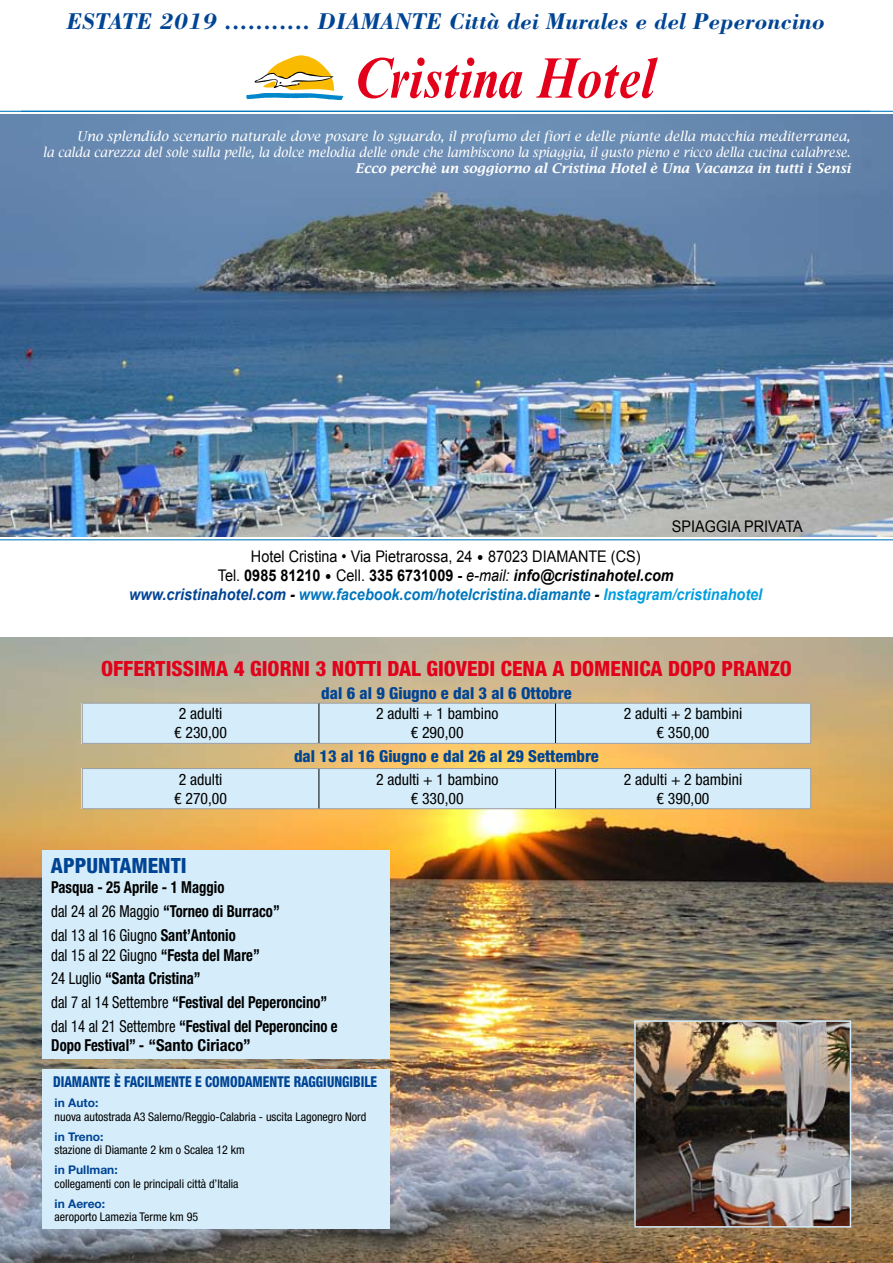
<style>
.page{position:relative;width:893px;height:1263px;background:#fff}
.page>*{position:absolute;margin:0;border:0;box-sizing:border-box;transform-origin:0 0}
.t1{font:italic 700 57.15px "Times New Roman MT Std";color:#e2001a;scale:.88 1}
.t2{font:italic 700 23.55px "Bodoni Std";color:#004494}
.t3{font:800 condensed 21px "Helvetica Neue LT Std";color:#e2001a}
.t4{font:800 condensed 21px "Helvetica Neue LT Std";color:#004494}
.t5{font:700 condensed 16.5px/23.7px "Helvetica Neue LT Std";color:#000;scale:.89 1}
.t6{font:800 condensed 16.5px "Helvetica Neue LT Std";color:#004494}
.t7{font:16.05px/19.2px "Arial";color:#000;text-align:center;scale:.9 1}
.t8{font:condensed 15.75px/18.9px "Helvetica Neue LT Std";color:#000;text-align:center}
.t9{font:800 condensed 15px "Helvetica Neue LT Std";color:#004494;scale:.88 1}
.t10{font:italic 13.5px/16.2px "Lucida Bright";color:#fff;text-align:right}
.t11{font:italic 600 13.5px "Lucida Bright";color:#fff}
.t12{font:condensed 12px "Helvetica Neue LT Std";color:#000}
.t13{font:700 12px "Helvetica Neue LT Std";color:#004494}
.s1{font-family:"Trebuchet MS";font-weight:700}
.s2{font-weight:700}
.s3{font-style:italic}
.s4{font-weight:700;font-style:italic}
.s5{font-weight:700;font-style:italic;color:#004494}
.s6{font-weight:700;font-style:italic;color:#0076bd}
.s7{font-weight:700;font-style:italic;color:#009ee0}
.s8{font-weight:400}
</style>
<div class="page">
<svg style="left:246px;top:55px;width:98px;height:45px"></svg>
<img style="left:0;top:114px;width:893px;height:422px">
<hr style="left:0;top:111px;width:893px;height:1px;background:#0076bd">
<hr style="left:0;top:539px;width:893px;height:1px;background:#0076bd">
<img style="left:0;top:638px;width:893px;height:625px">
<div style="left:43px;top:850px;width:347px;height:208px;background:#d5edfa"></div>
<div style="left:43px;top:1069px;width:347px;height:159px;background:#d5edfa"></div>
<img style="left:637px;top:1023px;width:211px;height:201px">
<div style="left:634px;top:1020px;width:217px;height:207px;border:2px solid #d5edfa"></div>
<div style="left:82px;top:703px;width:729px;height:41px;background:#d5edfa"></div>
<hr style="left:82px;top:703px;width:237px;height:1px;background:#9c9d9f">
<hr style="left:319px;top:703px;width:236px;height:1px;background:#9c9d9f">
<hr style="left:555px;top:703px;width:256px;height:1px;background:#9c9d9f">
<hr style="left:82px;top:743px;width:237px;height:1px;background:#9c9d9f">
<hr style="left:319px;top:743px;width:236px;height:1px;background:#9c9d9f">
<hr style="left:555px;top:743px;width:256px;height:1px;background:#9c9d9f">
<hr style="left:82px;top:703px;width:1px;height:40px;background:#9c9d9f">
<hr style="left:810px;top:703px;width:1px;height:40px;background:#9c9d9f">
<hr style="left:318px;top:703px;width:1px;height:40px;background:#000">
<hr style="left:555px;top:703px;width:1px;height:40px;background:#000">
<div style="left:82px;top:768px;width:729px;height:41px;background:#d5edfa"></div>
<hr style="left:82px;top:768px;width:237px;height:1px;background:#9c9d9f">
<hr style="left:319px;top:768px;width:236px;height:1px;background:#9c9d9f">
<hr style="left:555px;top:768px;width:256px;height:1px;background:#9c9d9f">
<hr style="left:82px;top:808px;width:237px;height:1px;background:#9c9d9f">
<hr style="left:319px;top:808px;width:236px;height:1px;background:#9c9d9f">
<hr style="left:555px;top:808px;width:256px;height:1px;background:#9c9d9f">
<hr style="left:82px;top:769px;width:1px;height:39px;background:#9c9d9f">
<hr style="left:810px;top:769px;width:1px;height:39px;background:#9c9d9f">
<hr style="left:318px;top:769px;width:1px;height:39px;background:#000">
<hr style="left:555px;top:769px;width:1px;height:39px;background:#000">
<h2 class="t2" style="left:66px;top:7px;width:760px">Estate 2019 ........... DIAMANTE Città dei Murales e del Peperoncino</h2>
<h1 class="t1" style="left:354px;top:44px;width:343px">Cristina Hotel</h1>
<p class="t10" style="left:43px;top:128px;width:809px">Uno splendido scenario naturale dove posare lo sguardo, il profumo dei fiori e delle piante della macchia mediterranea,<br>la calda carezza del sole sulla pelle, la dolce melodia delle onde che lambiscono la spiaggia, il gusto pieno e ricco della cucina calabrese.</p>
<p class="t11" style="left:355px;top:161px;width:497px">Ecco perchè un soggiorno al Cristina Hotel è Una Vacanza in tutti i Sensi</p>
<p class="t7" style="left:672px;top:517px;width:147px">SPIAGGIA PRIVATA</p>
<p class="t7" style="left:129px;top:546px;width:705px">Hotel Cristina • Via Pietrarossa, 24 <span class="s1">•</span> 87023 DIAMANTE (CS)<br>Tel. <span class="s2">0985 81210</span> <span class="s1">•</span> Cell. <span class="s2">335 6731009 -</span> <span class="s3">e-mail:</span> <span class="s4">info@cristinahotel.com<br></span><span class="s5">www.cristinahotel.com</span> <span class="s4">-</span> <span class="s6">www.facebook.com/hotelcristina.diamante</span> <span class="s4">-</span> <span class="s7">Instagram/cristinahotel</span></p>
<p class="t3" style="left:101px;top:656px;width:171px">OFFERTISSIMA 4 GIORNI</p>
<p class="t3" style="left:315px;top:656px;width:27px">3 NOTTI</p>
<p class="t3" style="left:387px;top:656px;width:137px">DAL GIOVEDI CENA</p>
<p class="t3" style="left:553px;top:656px;width:30px">A DOMENI</p>
<p class="t3" style="left:639px;top:656px;width:42px">CA DOPO</p>
<p class="t3" style="left:721px;top:656px;width:13px">PRAN</p>
<p class="t3" style="left:770px;top:656px;width:22px">ZO</p>
<p class="t6" style="left:321px;top:682px;width:252px">DAL 6 AL 9 GIUGNO E DAL 3 AL 6 OTTOBRE</p>
<p class="t8" style="left:174px;top:704px;width:54px">2 adulti € 230,00</p>
<p class="t8" style="left:376px;top:704px;width:124px">2 adulti + 1 bambino € 290,00</p>
<p class="t8" style="left:624px;top:704px;width:120px">2 adulti + 2 bambini € 350,00</p>
<p class="t8" style="left:174px;top:770px;width:54px">2 adulti € 270,00</p>
<p class="t8" style="left:376px;top:770px;width:124px">2 adulti + 1 bambino € 330,00</p>
<p class="t8" style="left:624px;top:770px;width:120px">2 adulti + 2 bambini € 390,00</p>
<p class="t6" style="left:294px;top:746px;width:306px">DAL 13 AL 16 GIUGNO E DAL 26 AL 29 SETTEMBRE</p>
<p class="t4" style="left:51px;top:852px;width:137px">APPUNTAMENTI</p>
<p class="t5" style="left:51px;top:875px;width:258px">Pasqua - 25 Aprile - 1 Maggio<br><span class="s8">dal 24 al 26 Maggio</span> “Torneo di Burraco” <span class="s8">dal 13 al 16 Giugno</span> Sant’Antonio</p>
<p class="t5" style="left:51px;top:942px;width:323px"><span class="s8">dal 15 al 22 Giugno</span> “Festa del Mare”<br><span class="s8">24 Luglio</span> “Santa Cristina”<br><span class="s8">dal 7 al 14 Settembre</span> “Festival del Peperoncino” <span class="s8">dal 14 al 21 Settembre</span> “Festival del Peperoncino e</p>
<p class="t5" style="left:51px;top:1033px;width:226px">Dopo Festival” - “Santo Ciriaco”</p>
<p class="t9" style="left:53px;top:1072px;width:18px">DIAMANTE</p>
<p class="t9" style="left:114px;top:1072px;width:55px">È FACILMENTE</p>
<p class="t9" style="left:195px;top:1072px;width:30px">E COMODAMENTE</p>
<p class="t9" style="left:294px;top:1072px;width:9px">RAGGIUNGI</p>
<p class="t9" style="left:353px;top:1072px;width:28px">BILE</p>
<p class="t13" style="left:55px;top:1096px;width:45px">in Auto:</p>
<p class="t12" style="left:55px;top:1110px;width:313px">nuova autostrada A3 Salerno/Reggio-Calabria - uscita Lagonegro Nord</p>
<p class="t13" style="left:55px;top:1129px;width:50px">in Treno:</p>
<p class="t12" style="left:55px;top:1143px;width:192px">stazione di Diamante 2 km o Scalea 12 km</p>
<p class="t13" style="left:55px;top:1162px;width:65px">in Pullman:</p>
<p class="t12" style="left:55px;top:1176px;width:185px">collegamenti con le principali città d’Italia</p>
<p class="t13" style="left:55px;top:1196px;width:52px">in Aereo:</p>
<p class="t12" style="left:55px;top:1210px;width:145px">aeroporto Lamezia Terme km 95</p>
</div>
